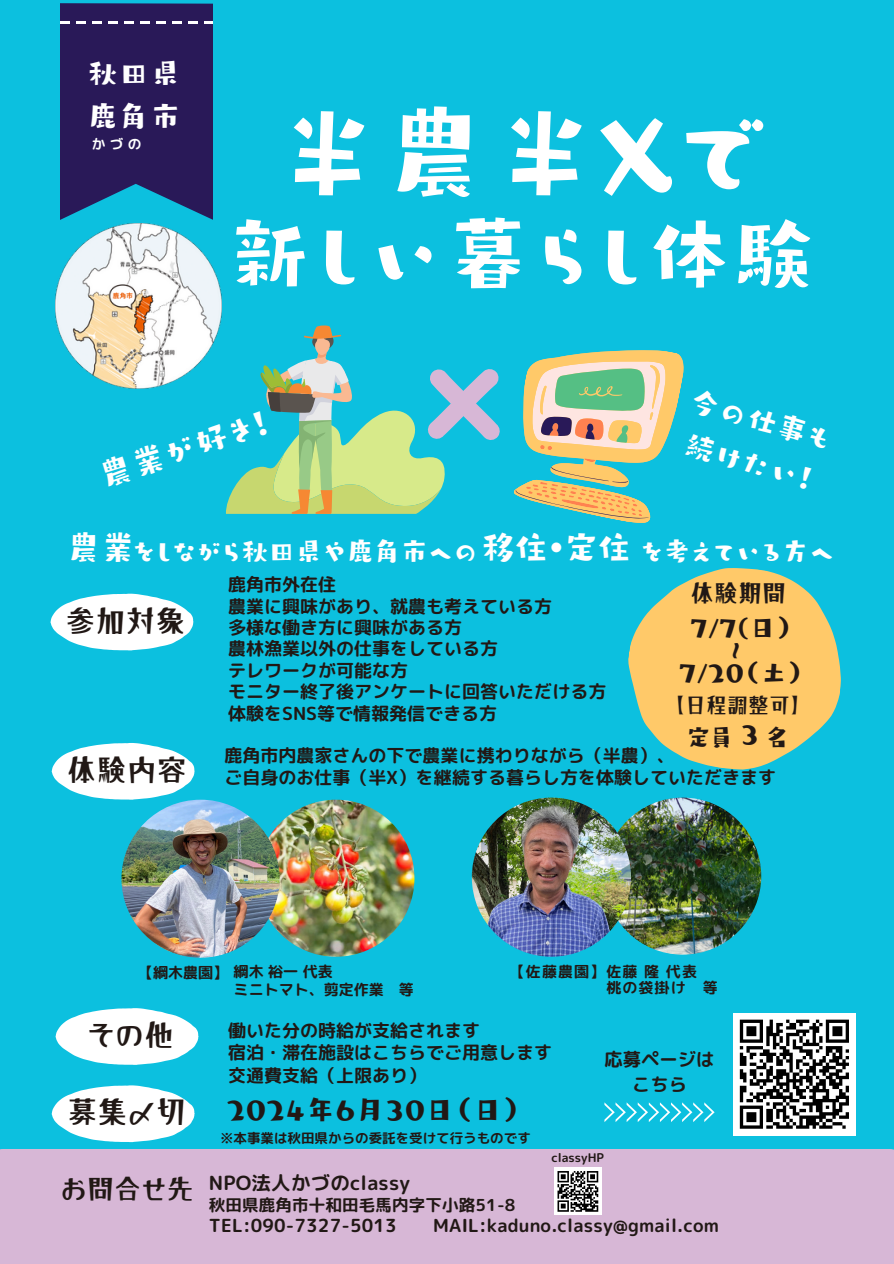
<style>
.page{position:relative;width:894px;height:1264px;background:#fff}
.page>*{position:absolute;margin:0;border:0;box-sizing:border-box;transform-origin:0 0}
.t1{font:108.6px "TEST Baby Pop EB";color:#fff}
.t2{font:84.6px "TEST Baby Pop EB";color:#fff}
.t3{font:35.7px "TEST Baby Pop EB";color:#fff}
.t4{font:34.2px "TEST Baby Pop EB";color:#fff}
.t5{font:31.5px/43.2px "TEST Baby Pop EB";color:#fff}
.t6{font:31.2px "TEST Baby Pop EB";color:#fff}
.t7{font:30px "Amato Font";color:#211815}
.t8{font:30px "TEST Baby Pop EB";color:#211815}
.t9{font:28.8px "TEST Baby Pop EB";color:#211815}
.t10{font:28.5px "TEST Baby Pop EB";letter-spacing:-.05em;color:#fff}
.t11{font:27.3px/45px "TEST Baby Pop EB";color:#211815;text-align:center}
.t12{font:27px "Amato Font";color:#211815}
.t13{font:25.5px "TEST Baby Pop EB";color:#211815}
.t14{font:25.5px "Amato Font";color:#211815}
.t15{font:24px "Amato Font";color:#211815}
.t16{font:21px "Amato Font";color:#211815}
.t17{font:19.5px "rounded mplus 1 p bold";letter-spacing:.01em;color:#211815}
.t18{font:18.3px "rounded mplus 1 p bold";color:#211815}
.t19{font:18px "rounded mplus 1 p bold";color:#211815}
.t20{font:16.5px "rounded mplus 1 p bold";letter-spacing:.01em;color:#211815}
.t21{font:15px "rounded mplus 1 p bold";color:#211815}
.t22{font:15px "rounded mplus 1 p bold";letter-spacing:.07em;color:#211815}
.t23{font:15px "rounded mplus 1 p bold";letter-spacing:.035em;color:#211815}
.t24{font:13.65px "rounded mplus 1 p bold";color:#fff}
.t25{font:13.5px "rounded mplus 1 p bold";color:#211815}
.t26{font:12px "rounded mplus 1 p bold";color:#211815}
</style>
<div class="page">
<div style="left:0;top:0;width:893px;height:1263px;background:#0cc0df"></div>
<img style="left:257px;top:799px;width:157px;height:157px;border-radius:50%">
<div style="left:0;top:1149px;width:893px;height:114px;background:#d7b7d6"></div>
<svg style="left:61px;top:3px;width:152px;height:217px"></svg>
<img style="left:55px;top:223px;width:166px;height:165px">
<svg style="left:554px;top:1167px;width:47px;height:47px"></svg>
<svg style="left:557px;top:1170px;width:41px;height:41px"></svg>
<svg style="left:628px;top:568px;width:213px;height:202px;fill:#ffc969"></svg>
<img style="left:604px;top:797px;width:157px;height:157px;border-radius:50%">
<svg style="left:52px;top:743px;width:142px;height:56px"></svg>
<svg style="left:604px;top:1102px;width:110px;height:20px"></svg>
<svg style="left:56px;top:1008px;width:142px;height:56px"></svg>
<svg style="left:50px;top:593px;width:143px;height:57px"></svg>
<svg style="left:52px;top:1085px;width:142px;height:57px"></svg>
<svg style="left:226px;top:325px;width:458px;height:198px"></svg>
<img style="left:121px;top:799px;width:158px;height:158px;border-radius:50%">
<img style="left:471px;top:797px;width:160px;height:159px;border-radius:50%">
<div style="left:733px;top:1013px;width:122px;height:122px;background:#fff"></div>
<svg style="left:739px;top:1019px;width:110px;height:110px"></svg>
<h4 class="t5" style="left:87px;top:51px;width:96px">秋田県鹿角市</h4>
<p class="t24" style="left:92px;top:134px;width:51px">かづの</p>
<p class="t1" style="left:272px;top:98px;width:500px">半農半Xで</p>
<p class="t2" style="left:227px;top:212px;width:589px">新しい暮らし体験</p>
<p class="t4" style="left:94px;top:459px;width:178px;rotate:-18deg">農業が好き！</p>
<p class="t6" style="left:694px;top:385px;width:148px;rotate:16deg">今の仕事も</p>
<p class="t6" style="left:689px;top:428px;width:134px;rotate:16deg">続けたい！</p>
<p class="t3" style="left:66px;top:529px;width:72px">農業</p>
<h4 class="t3" style="left:480px;top:529px;width:154px">移住・定住</h4>
<p class="t10" style="left:131px;top:536px;width:348px">をしながら秋田県や鹿角市への</p>
<p class="t10" style="left:639px;top:536px;width:198px">を考えている方へ</p>
<p class="t7" style="left:65px;top:606px;width:121px">参加対象</p>
<p class="t7" style="left:67px;top:755px;width:121px">体験内容</p>
<h3 class="t19" style="left:228px;top:572px;width:110px">鹿角市外在住</h3>
<p class="t19" style="left:228px;top:593px;width:326px">農業に興味があり、就農も考えている方</p>
<h1 class="t19" style="left:228px;top:614px;width:236px">多様な働き方に興味がある方</h1>
<p class="t19" style="left:228px;top:636px;width:272px">農林漁業以外の仕事をしている方</p>
<p class="t19" style="left:228px;top:657px;width:182px">テレワークが可能な方</p>
<p class="t19" style="left:228px;top:679px;width:380px">モニター終了後アンケートに回答いただける方</p>
<p class="t19" style="left:228px;top:700px;width:271px">体験をSNS等で情報発信できる方</p>
<p class="t15" style="left:690px;top:581px;width:97px">体験期間</p>
<p class="t14" style="left:722px;top:641px;width:7px">～</p>
<p class="t11" style="left:678px;top:605px;width:127px">7/7(日）<br>7/20（土）</p>
<p class="t16" style="left:674px;top:694px;width:127px">【日程調整可】</p>
<p class="t13" style="left:685px;top:725px;width:50px">定員</p>
<p class="t9" style="left:740px;top:719px;width:20px">3</p>
<p class="t13" style="left:764px;top:725px;width:27px">名</p>
<h2 class="t19" style="left:224px;top:743px;width:452px">鹿角市内農家さんの下で農業に携わりながら（半農）、</h2>
<h2 class="t19" style="left:224px;top:764px;width:553px">ご自身のお仕事（半X）を継続する暮らし方を体験していただきます</h2>
<p class="t21" style="left:138px;top:961px;width:196px">【綱木農園】綱木裕一代表</p>
<p class="t21" style="left:233px;top:978px;width:182px">ミニトマト、剪定作業 等</p>
<p class="t22" style="left:509px;top:960px;width:189px">【佐藤農園】佐藤隆代表</p>
<p class="t23" style="left:606px;top:976px;width:113px">桃の袋掛け 等</p>
<p class="t7" style="left:87px;top:1020px;width:88px">その他</p>
<p class="t7" style="left:67px;top:1097px;width:120px">募集〆切</p>
<h3 class="t19" style="left:228px;top:1017px;width:254px">働いた分の時給が支給されます</h3>
<p class="t19" style="left:228px;top:1040px;width:326px">宿泊・滞在施設はこちらでご用意します</p>
<p class="t19" style="left:228px;top:1062px;width:200px">交通費支給（上限あり）</p>
<h2 class="t8" style="left:226px;top:1094px;width:296px">2024年6月 30日（日）</h2>
<p class="t25" style="left:220px;top:1128px;width:312px">※本事業は秋田県からの委託を受けて行うものです</p>
<h4 class="t18" style="left:604px;top:1046px;width:111px">応募ページは</h4>
<p class="t18" style="left:632px;top:1071px;width:56px">こちら</p>
<p class="t26" style="left:551px;top:1149px;width:54px">classyHP</p>
<p class="t12" style="left:61px;top:1175px;width:135px">お問合せ先</p>
<h5 class="t17" style="left:209px;top:1168px;width:203px">NPO法人かづのclassy</h5>
<p class="t20" style="left:209px;top:1193px;width:308px">秋田県鹿角市十和田毛馬内字下小路51-8</p>
<p class="t19" style="left:209px;top:1212px;width:189px">TEL:090-7327-5013</p>
<p class="t19" style="left:433px;top:1212px;width:287px">MAIL:kaduno.classy@gmail.com</p>
</div>
